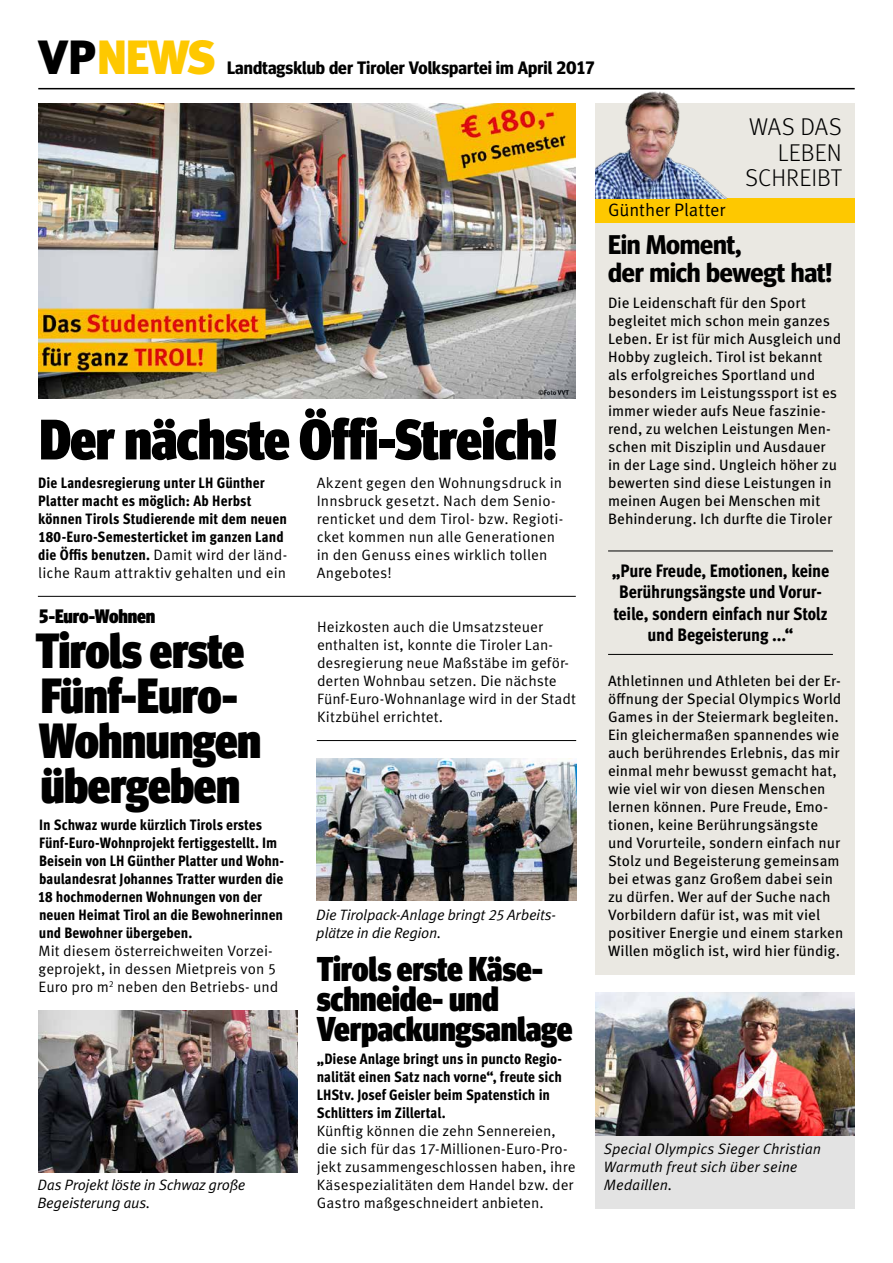
<style>
.page{position:relative;width:893px;height:1263px;background:#fff}
.page>*{position:absolute;margin:0;border:0;box-sizing:border-box;transform-origin:0 0}
.t1{font:900 condensed 57px "Meta Headline OT";letter-spacing:-.015em;color:#000}
.t2{font:900 condensed 49.5px/45px "Meta Headline OT";letter-spacing:-.01em;color:#000}
.t3{font:900 48px "Meta OT";letter-spacing:-.04em;color:#fec800}
.t4{font:900 condensed 34.5px/30px "Meta Headline OT";letter-spacing:-.01em;color:#000}
.t5{font:700 27px/28.5px "Meta Headline OT";letter-spacing:-.01em;color:#000}
.t6{font:300 24.3px/26px "Meta OT";letter-spacing:.005em;color:#000;text-align:right}
.t7{font:900 condensed 19.5px "Meta Headline OT";letter-spacing:-.01em;color:#000}
.t8{font:800 condensed 18px/21.6px "Meta OT";letter-spacing:-.015em;color:#000;text-align:center}
.t9{font:700 18px "Meta Headline OT";color:#000}
.t10{font:18px "Meta OT Norm";letter-spacing:-.005em;color:#000}
.t11{font:15px/18px "Meta OT";color:#000}
.t12{font:15px/18px "Meta OT Norm";letter-spacing:.005em;color:#000}
.t13{font:800 condensed 15px/18px "Meta OT";color:#000}
.t14{font:15px/18px "Meta OT Norm Ita";letter-spacing:-.01em;color:#000}
.s1{color:#000}
.s2{font-family:"Meta OT Norm";font-weight:400;font-stretch:normal}
</style>
<div class="page">
<hr style="left:38px;top:88px;width:817px;height:1px;background:#000">
<hr style="left:38px;top:596px;width:538px;height:1px;background:#000">
<hr style="left:317px;top:740px;width:259px;height:1px;background:#000">
<div style="left:595px;top:103px;width:260px;height:871px;background:#eae8e2"></div>
<div style="left:595px;top:198px;width:260px;height:24px;background:#fec800"></div>
<img style="left:595px;top:89px;width:169px;height:109px">
<hr style="left:608px;top:551px;width:225px;height:1px;background:#000">
<hr style="left:608px;top:654px;width:225px;height:1px;background:#000">
<img style="left:38px;top:103px;width:537px;height:295px">
<img style="left:595px;top:992px;width:260px;height:144px">
<img style="left:317px;top:758px;width:259px;height:143px">
<img style="left:38px;top:1010px;width:260px;height:162px">
<div style="left:595px;top:1136px;width:260px;height:72px;background:#e3e3e3"></div>
<h3 class="t3" style="left:39px;top:29px;width:179px"><span class="s1">VP</span>NEWS</h3>
<p class="t9" style="left:227px;top:57px;width:370px">Landtagsklub der Tiroler Volkspartei im April 2017</p>
<h1 class="t1" style="left:39px;top:406px;width:519px">Der nächste Öffi-Streich!</h1>
<p class="t13" style="left:38px;top:474px;width:250px">Die Landesregierung unter LH Günther Platter macht es möglich: Ab Herbst können Tirols Studierende mit dem neuen 180-Euro-Semesterticket im ganzen Land die Öffis benutzen. <span class="s2">Damit wird der länd-</span></p>
<p class="t12" style="left:38px;top:564px;width:249px">liche Raum attraktiv gehalten und ein</p>
<h3 class="t7" style="left:38px;top:604px;width:119px">5-Euro-Wohnen</h3>
<h2 class="t2" style="left:35px;top:630px;width:227px">Tirols erste<br>Fünf-Euro-<br>Wohnungen übergeben</h2>
<p class="t13" style="left:38px;top:816px;width:248px">In Schwaz wurde kürzlich Tirols erstes Fünf-Euro-Wohnprojekt fertiggestellt. Im Beisein von LH Günther Platter und Wohn&shy;baulandesrat Johannes Tratter wurden die 18 hochmodernen Wohnungen von der neuen Heimat Tirol an die Bewohnerinnen und Bewohner übergeben.</p>
<p class="t12" style="left:38px;top:942px;width:241px">Mit diesem österreichweiten Vorzei&shy;geprojekt, in dessen Mietpreis von 5<br>Euro pro m<sup>2</sup> neben den Betriebs- und</p>
<p class="t14" style="left:38px;top:1176px;width:209px">Das Projekt löste in Schwaz große<br>Begeisterung aus.</p>
<p class="t12" style="left:317px;top:474px;width:248px">Akzent gegen den Wohnungsdruck in<br>Innsbruck gesetzt. Nach dem Senio&shy;renticket und dem Tirol- bzw. Regioti&shy;cket kommen nun alle Generationen in den Genuss eines wirklich tollen<br>Angebotes!</p>
<p class="t12" style="left:317px;top:618px;width:260px">Heizkosten auch die Umsatzsteuer enthalten ist, konnte die Tiroler Lan&shy;desregierung neue Maßstäbe im geför&shy;derten Wohnbau setzen. Die nächste Fünf-Euro-Wohnanlage wird in der Stadt Kitzbühel errichtet.</p>
<p class="t14" style="left:316px;top:906px;width:241px">Die Tirolpack-Anlage bringt 25 Arbeits&shy;plätze in die Region.</p>
<h3 class="t4" style="left:317px;top:955px;width:257px">Tirols erste Käse&shy;schneide- und<br>Verpackungsanlage</h3>
<p class="t13" style="left:317px;top:1050px;width:247px">„Diese Anlage bringt uns in puncto Regio&shy;nalität einen Satz nach vorne“, freute sich LHStv. Josef Geisler beim Spatenstich in Schlitters im Zillertal.</p>
<p class="t12" style="left:317px;top:1122px;width:260px">Künftig können die zehn Sennereien, die sich für das 17-Millionen-Euro-Pro&shy;jekt zusammengeschlossen haben, ihre Käsespezialitäten dem Handel bzw. der Gastro maßgeschneidert anbieten.</p>
<p class="t10" style="left:608px;top:199px;width:119px">Günther Platter</p>
<h3 class="t6" style="left:745px;top:114px;width:98px">WAS DAS<br>LEBEN<br>SCHREIBT</h3>
<h3 class="t5" style="left:608px;top:231px;width:226px">Ein Moment,<br>der mich bewegt hat!</h3>
<p class="t11" style="left:608px;top:294px;width:235px">Die Leidenschaft für den Sport begleitet mich schon mein ganzes Leben. Er ist für mich Ausgleich und Hobby zugleich. Tirol ist bekannt als erfolgreiches Sportland und besonders im Leistungssport ist es immer wieder aufs Neue faszinie&shy;rend, zu welchen Leistungen Men&shy;schen mit Disziplin und Ausdauer in der Lage sind. Ungleich höher zu bewerten sind diese Leistungen in meinen Augen bei Menschen mit Behinderung. Ich durfte die Tiroler</p>
<p class="t8" style="left:612px;top:560px;width:219px">„Pure Freude, Emotionen, keine<br>Berührungsängste und Vorur&shy;teile, sondern einfach nur Stolz und Begeisterung ...“</p>
<p class="t11" style="left:608px;top:672px;width:237px">Athletinnen und Athleten bei der Er&shy;öffnung der Special Olympics World Games in der Steiermark begleiten.<br>Ein gleichermaßen spannendes wie auch berührendes Erlebnis, das mir einmal mehr bewusst gemacht hat, wie viel wir von diesen Menschen lernen können. Pure Freude, Emo&shy;tionen, keine Berührungsängste und Vorurteile, sondern einfach nur Stolz und Begeisterung gemeinsam bei etwas ganz Großem dabei sein zu dürfen. Wer auf der Suche nach Vorbildern dafür ist, was mit viel positiver Energie und einem starken Willen möglich ist, wird hier fündig.</p>
<p class="t14" style="left:604px;top:1140px;width:219px">Special Olympics Sieger Christian<br>Warmuth freut sich über seine<br>Medaillen.</p>
</div>
